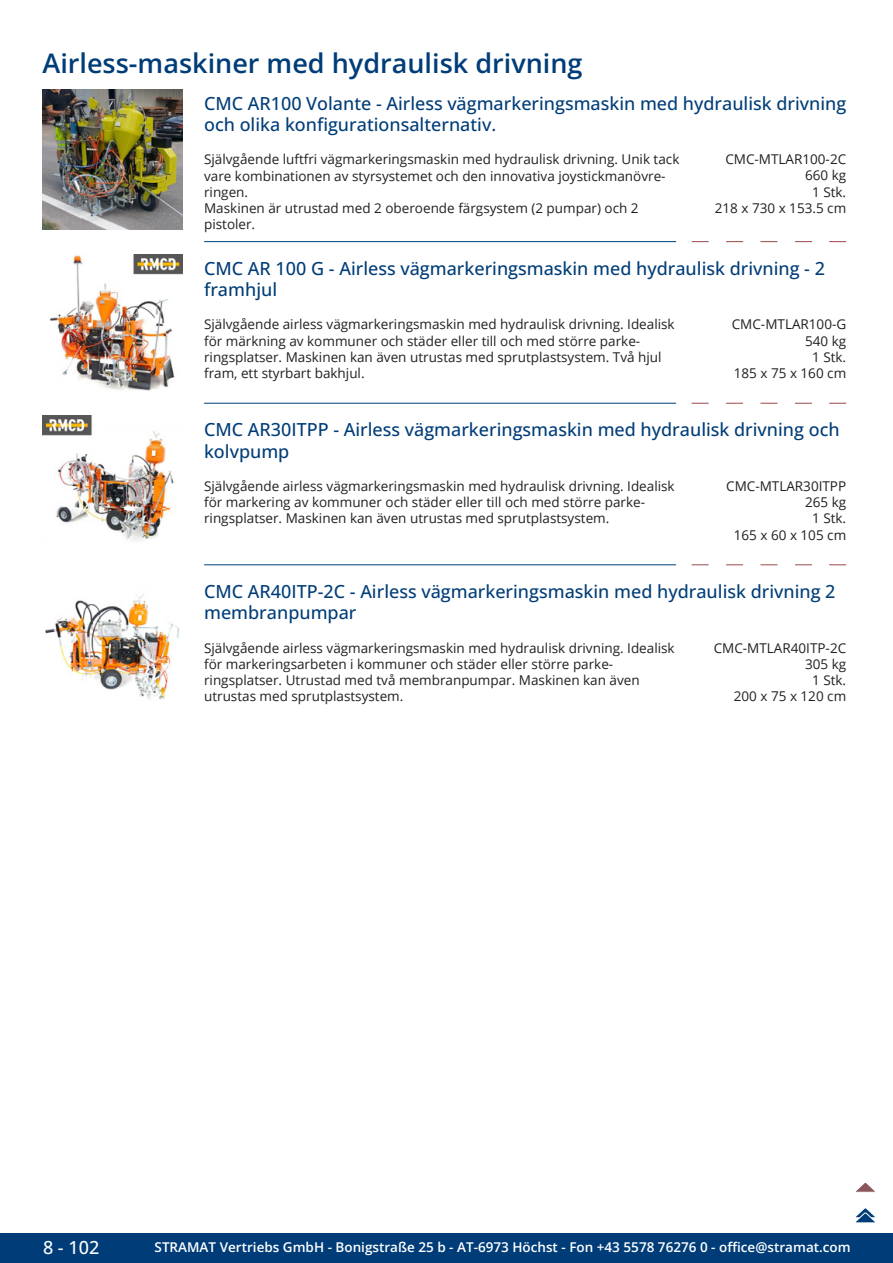
<style>
.page{position:relative;width:893px;height:1263px;background:#fff}
.page>*{position:absolute;margin:0;border:0;box-sizing:border-box;transform-origin:0 0}
.GruppeName{font:600 27px "Open Sans";color:#003d78}
.ArtikelName{font:500 18px/21.6px "Open Sans";color:#003d78}
.t1{font:500 18px "Open Sans";color:#fff}
.Beschreibung{font:13.5px/16.2px "Open Sans";color:#231f20}
.ArtikelNummer{font:13.5px "Open Sans";color:#231f20}
.t2{font:600 13.5px "Open Sans";color:#fff}
</style>
<div class="page">
<div style="left:0;top:1233px;width:893px;height:30px;background:#003d78"></div>
<img style="left:43px;top:89px;width:140px;height:141px">
<img style="left:49px;top:254px;width:134px;height:137px">
<svg style="left:692px;top:241px;width:17px;height:1px"></svg>
<svg style="left:726px;top:241px;width:17px;height:1px"></svg>
<svg style="left:760px;top:241px;width:17px;height:1px"></svg>
<svg style="left:795px;top:241px;width:17px;height:1px"></svg>
<svg style="left:829px;top:241px;width:17px;height:1px"></svg>
<hr style="left:204px;top:241px;width:472px;height:1px;background:#003d78">
<img style="left:43px;top:416px;width:131px;height:125px">
<svg style="left:692px;top:403px;width:17px;height:1px"></svg>
<svg style="left:726px;top:403px;width:17px;height:1px"></svg>
<svg style="left:760px;top:403px;width:17px;height:1px"></svg>
<svg style="left:795px;top:403px;width:17px;height:1px"></svg>
<svg style="left:829px;top:403px;width:17px;height:1px"></svg>
<hr style="left:204px;top:403px;width:472px;height:1px;background:#003d78">
<img style="left:45px;top:594px;width:134px;height:106px">
<svg style="left:692px;top:564px;width:17px;height:1px"></svg>
<svg style="left:726px;top:564px;width:17px;height:1px"></svg>
<svg style="left:760px;top:564px;width:17px;height:1px"></svg>
<svg style="left:795px;top:564px;width:17px;height:1px"></svg>
<svg style="left:829px;top:564px;width:17px;height:1px"></svg>
<hr style="left:204px;top:564px;width:472px;height:1px;background:#003d78">
<svg style="left:856px;top:1183px;width:19px;height:9px"></svg>
<svg style="left:855px;top:1208px;width:21px;height:15px"></svg>
<p class="GruppeName" style="left:43px;top:44px;width:542px">Airless-maskiner med hydraulisk drivning</p>
<p class="ArtikelName" style="left:204px;top:92px;width:644px">CMC AR100 Volante - Airless vägmarkeringsmaskin med hydraulisk drivning och olika konfigurationsalternativ.</p>
<p class="Beschreibung" style="left:204px;top:151px;width:477px">Självgående luftfri vägmarkeringsmaskin med hydraulisk drivning. Unik tack vare kombinationen av styrsystemet och den innovativa joystickmanövre&shy;ringen.<br>Maskinen är utrustad med 2 oberoende färgsystem (2 pumpar) och 2 pistoler.</p>
<p class="ArtikelNummer" style="left:725px;top:150px;width:122px">CMC-MTLAR100-2C</p>
<p class="ArtikelNummer" style="left:805px;top:166px;width:43px">660 kg</p>
<p class="ArtikelNummer" style="left:812px;top:182px;width:36px">1 Stk.</p>
<p class="ArtikelNummer" style="left:715px;top:199px;width:133px">218 x 730 x 153.5 cm</p>
<p class="ArtikelName" style="left:204px;top:257px;width:622px">CMC AR 100 G - Airless vägmarkeringsmaskin med hydraulisk drivning - 2 framhjul</p>
<p class="Beschreibung" style="left:204px;top:316px;width:472px">Självgående airless vägmarkeringsmaskin med hydraulisk drivning. Idealisk för märkning av kommuner och städer eller till och med större parke&shy;ringsplatser. Maskinen kan även utrustas med sprutplastsystem. Två hjul fram, ett styrbart bakhjul.</p>
<p class="ArtikelNummer" style="left:732px;top:315px;width:116px">CMC-MTLAR100-G</p>
<p class="ArtikelNummer" style="left:805px;top:331px;width:43px">540 kg</p>
<p class="ArtikelNummer" style="left:812px;top:348px;width:36px">1 Stk.</p>
<p class="ArtikelNummer" style="left:734px;top:364px;width:114px">185 x 75 x 160 cm</p>
<p class="ArtikelName" style="left:204px;top:418px;width:637px">CMC AR30ITPP - Airless vägmarkeringsmaskin med hydraulisk drivning och kolvpump</p>
<p class="Beschreibung" style="left:204px;top:478px;width:472px">Självgående airless vägmarkeringsmaskin med hydraulisk drivning. Idealisk för markering av kommuner och städer eller till och med större parke&shy;ringsplatser. Maskinen kan även utrustas med sprutplastsystem.</p>
<p class="ArtikelNummer" style="left:726px;top:477px;width:122px">CMC-MTLAR30ITPP</p>
<p class="ArtikelNummer" style="left:805px;top:493px;width:43px">265 kg</p>
<p class="ArtikelNummer" style="left:812px;top:509px;width:36px">1 Stk.</p>
<p class="ArtikelNummer" style="left:734px;top:525px;width:114px">165 x 60 x 105 cm</p>
<p class="ArtikelName" style="left:204px;top:580px;width:633px">CMC AR40ITP-2C - Airless vägmarkeringsmaskin med hydraulisk drivning 2 membranpumpar</p>
<p class="Beschreibung" style="left:204px;top:639px;width:472px">Självgående airless vägmarkeringsmaskin med hydraulisk drivning. Idealisk för markeringsarbeten i kommuner och städer eller större parke&shy;ringsplatser. Utrustad med två membranpumpar. Maskinen kan även utrustas med sprutplastsystem.</p>
<p class="ArtikelNummer" style="left:714px;top:638px;width:134px">CMC-MTLAR40ITP-2C</p>
<p class="ArtikelNummer" style="left:805px;top:654px;width:43px">305 kg</p>
<p class="ArtikelNummer" style="left:812px;top:671px;width:36px">1 Stk.</p>
<p class="ArtikelNummer" style="left:734px;top:687px;width:114px">200 x 75 x 120 cm</p>
<h2 class="t1" style="left:43px;top:1234px;width:58px">8 - 102</h2>
<p class="t2" style="left:155px;top:1238px;width:698px">STRAMAT Vertriebs GmbH - Bonigstraße 25 b - AT-6973 Höchst - Fon +43 5578 76276 0 - office@stramat.com</p>
</div>
